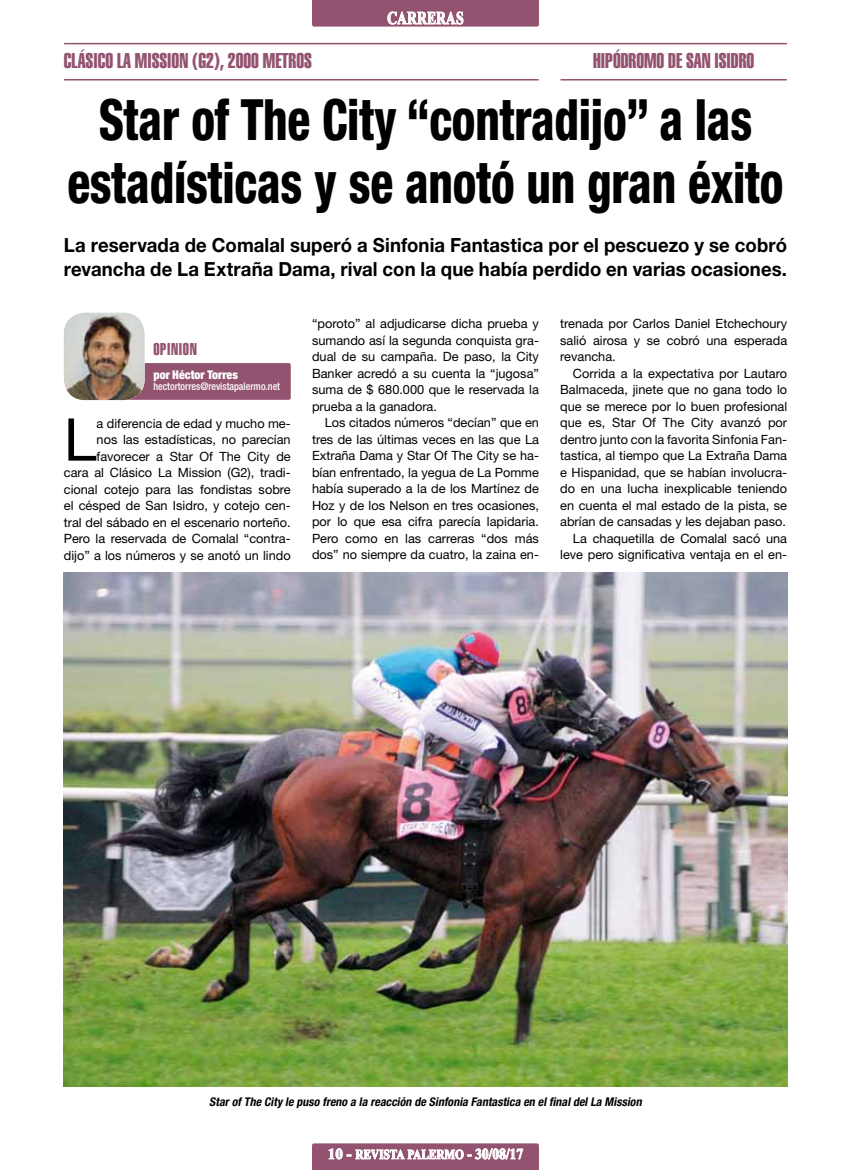
<style>
.page{position:relative;width:851px;height:1170px;background:#fff}
.page>*{position:absolute;margin:0;border:0;box-sizing:border-box;transform-origin:0 0}
.t1{font:58.95px "Helvetica Neue LT Std";color:#000}
.t2{font:800 condensed 57px/63px "Helvetica Neue LT Std";letter-spacing:-.005em;color:#000;text-align:center;scale:.83 1}
.t3{font:21px "Helvetica LT Std Extra Comp";color:#935370}
.t4{font:700 19.5px/24px "Helvetica Neue LT Std";letter-spacing:.005em;color:#000;scale:.95 1}
.t5{font:700 18px "Times New Roman";letter-spacing:.02em;color:#fff;scale:.75 1}
.t6{font:16.8px "Helvetica LT Std Extra Comp";letter-spacing:.035em;color:#935370}
.t7{font:700 13.5px "Times New Roman";color:#fff;scale:.83 1}
.t8{font:12.75px/16.5px "Helvetica Neue LT Std";color:#000;text-align:justify}
.t9{font:italic 700 condensed 12px "Helvetica Neue LT Std";color:#000}
.t10{font:900 condensed 12px "Helvetica Neue LT Std";color:#fff}
.t11{font:500 condensed 10.5px "Helvetica Neue LT Std";color:#fff;scale:.95 1}
.s1{font-size:15px}
</style>
<div class="page">
<hr style="left:65px;top:79px;width:473px;height:1px;background:#935370">
<hr style="left:65px;top:43px;width:721px;height:1px;background:#935370">
<hr style="left:561px;top:79px;width:225px;height:1px;background:#935370">
<svg style="left:312px;top:1143px;width:227px;height:26px;background:#a6728a"></svg>
<svg style="left:312px;top:0;width:227px;height:27px;background:#9d627d"></svg>
<img style="left:64px;top:572px;width:723px;height:514px">
<div style="left:114px;top:363px;width:177px;height:37px;background:#935370;border-radius:2px"></div>
<img style="left:64px;top:312px;width:81px;height:88px">
<h3 class="t5" style="left:387px;top:6px;width:103px">CARRERAS</h3>
<h3 class="t3" style="left:64px;top:48px;width:249px">CLÁSICO LA MISSION (G2), 2000 METROS</h3>
<h3 class="t3" style="left:593px;top:48px;width:162px">HIPÓDROMO DE SAN ISIDRO</h3>
<h2 class="t2" style="left:67px;top:87px;width:864px">Star of The City “contradijo” a las estadísticas y se anotó un gran éxito</h2>
<h3 class="t4" style="left:64px;top:233px;width:762px">La reservada de Comalal superó a Sinfonia Fantastica por el pescuezo y se cobró revancha de La Extraña Dama, rival con la que había perdido en varias ocasiones.</h3>
<h3 class="t6" style="left:153px;top:338px;width:45px">OPINION</h3>
<p class="t10" style="left:153px;top:367px;width:86px">por Héctor Torres</p>
<p class="t11" style="left:153px;top:380px;width:135px">hectortorres@revistapalermo.net</p>
<p class="t8" style="left:64px;top:414px;width:228px;text-align:right">a diferencia de edad y mucho me-<br>nos las estadísticas, no parecían favorecer a Star Of The City de<br>cara al Clásico La Mission (G2), tradi&shy;cional cotejo para las fondistas sobre el césped de San Isidro, y cotejo cen&shy;tral del sábado en el escenario norteño.<br>Pero la reservada de Comalal “contra&shy;dijo” a los números y se anotó un lindo</p>
<h1 class="t1" style="left:64px;top:404px;width:34px">L</h1>
<p class="t8" style="left:312px;top:315px;width:228px">“poroto” al adjudicarse dicha prueba y sumando así la segunda conquista gra&shy;dual de su campaña. De paso, la City Banker acredó a su cuenta la “jugosa” suma de $ 680.000 que le reservada la prueba a la ganadora.</p>
<p class="t8" style="left:312px;top:414px;width:228px;text-indent:13px">Los citados números “decían” que en tres de las últimas veces en las que La Extraña Dama y Star Of The City se ha&shy;bían enfrentado, la yegua de La Pomme había superado a la de los Martínez de Hoz y de los Nelson en tres ocasiones, por lo que esa cifra parecía lapidaria.<br>Pero como en las carreras “dos más dos” no siempre da cuatro, la zaina en-</p>
<p class="t8" style="left:560px;top:315px;width:228px">trenada por Carlos Daniel Etchechoury salió airosa y se cobró una esperada revancha.</p>
<p class="t8" style="left:560px;top:365px;width:228px;text-align:right">Corrida a la expectativa por Lautaro Balmaceda, jinete que no gana todo lo que se merece por lo buen profesional que es, Star Of The City avanzó por dentro junto con la favorita Sinfonia Fan&shy;tastica, al tiempo que La Extraña Dama e Hispanidad, que se habían involucra&shy;do en una lucha inexplicable teniendo en cuenta el mal estado de la pista, se abrían de cansadas y les dejaban paso.<br>La chaquetilla de Comalal sacó una leve pero significativa ventaja en el en-</p>
<p class="t9" style="left:209px;top:1094px;width:436px">StarofThe City le puso freno a la reacción de Sinfonia Fantastica en elfinaldelLa Mission</p>
<p class="t7" style="left:328px;top:1144px;width:237px"><span class="s1">10 -</span> REVISTA PALERMO <span class="s1">- 30/08/17</span></p>
</div>
